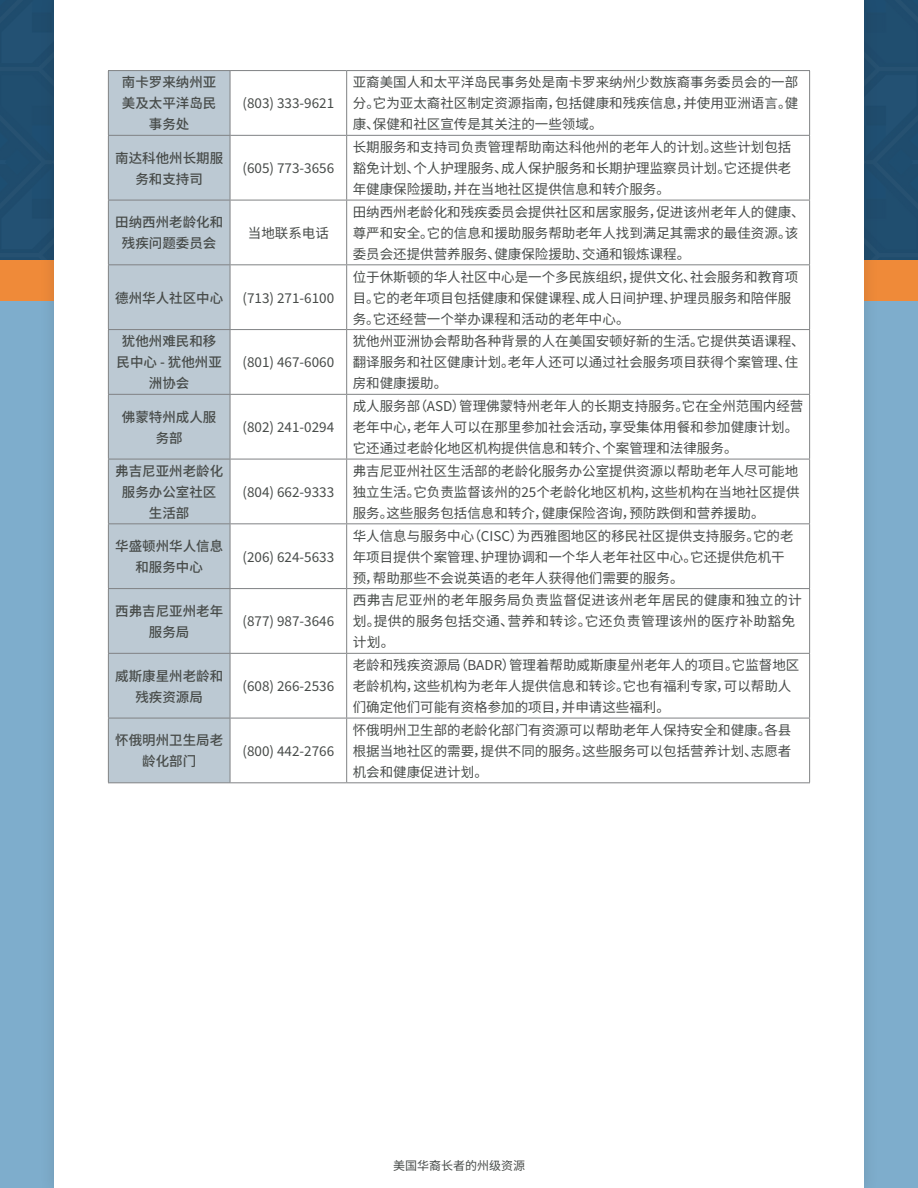
<style>
.page{position:relative;width:918px;height:1188px;background:#7eadcc}
.page>*{position:absolute;margin:0;border:0;box-sizing:border-box;transform-origin:0 0}
.t1{font:13.5px/21px "Noto Sans SC";color:#474b49}
.t2{font:500 13.5px/21px "Noto Sans SC";color:#474b49;text-align:center}
.t3{font:13.5px/21px "Noto Sans SC";letter-spacing:.02em;color:#474b49}
.t4{font:12px "Noto Sans SC";color:#474b49}
</style>
<div class="page">
<div style="left:0;top:0;width:918px;height:280px;background:#1f4c6d"></div>
<div style="left:0;top:260px;width:918px;height:41px;background:#ef8a39"></div>
<div style="left:39px;top:0;width:841px;height:1188px;background:#231f20;opacity:.15"></div>
<div style="left:54px;top:0;width:810px;height:1188px;background:#fff"></div>
<div style="left:109px;top:71px;width:121px;height:711px;background:#bcc9d3"></div>
<hr style="left:108px;top:70px;width:122px;height:1px;background:#808284">
<hr style="left:108px;top:71px;width:1px;height:64px;background:#808284">
<hr style="left:230px;top:70px;width:117px;height:1px;background:#808284">
<hr style="left:230px;top:71px;width:1px;height:64px;background:#808284">
<hr style="left:347px;top:70px;width:463px;height:1px;background:#808284">
<hr style="left:346px;top:71px;width:1px;height:64px;background:#808284">
<hr style="left:809px;top:71px;width:1px;height:64px;background:#808284">
<hr style="left:108px;top:135px;width:122px;height:1px;background:#808284">
<hr style="left:108px;top:136px;width:1px;height:64px;background:#808284">
<hr style="left:230px;top:135px;width:117px;height:1px;background:#808284">
<hr style="left:230px;top:136px;width:1px;height:64px;background:#808284">
<hr style="left:347px;top:135px;width:463px;height:1px;background:#808284">
<hr style="left:346px;top:136px;width:1px;height:64px;background:#808284">
<hr style="left:809px;top:136px;width:1px;height:64px;background:#808284">
<hr style="left:108px;top:200px;width:122px;height:1px;background:#808284">
<hr style="left:108px;top:200px;width:1px;height:64px;background:#808284">
<hr style="left:230px;top:200px;width:117px;height:1px;background:#808284">
<hr style="left:230px;top:200px;width:1px;height:64px;background:#808284">
<hr style="left:347px;top:200px;width:463px;height:1px;background:#808284">
<hr style="left:346px;top:200px;width:1px;height:64px;background:#808284">
<hr style="left:809px;top:200px;width:1px;height:64px;background:#808284">
<hr style="left:108px;top:264px;width:122px;height:1px;background:#808284">
<hr style="left:108px;top:265px;width:1px;height:64px;background:#808284">
<hr style="left:230px;top:264px;width:117px;height:1px;background:#808284">
<hr style="left:230px;top:265px;width:1px;height:64px;background:#808284">
<hr style="left:347px;top:264px;width:463px;height:1px;background:#808284">
<hr style="left:346px;top:265px;width:1px;height:64px;background:#808284">
<hr style="left:809px;top:265px;width:1px;height:64px;background:#808284">
<hr style="left:108px;top:329px;width:122px;height:1px;background:#808284">
<hr style="left:108px;top:330px;width:1px;height:64px;background:#808284">
<hr style="left:230px;top:329px;width:117px;height:1px;background:#808284">
<hr style="left:230px;top:330px;width:1px;height:64px;background:#808284">
<hr style="left:347px;top:329px;width:463px;height:1px;background:#808284">
<hr style="left:346px;top:330px;width:1px;height:64px;background:#808284">
<hr style="left:809px;top:330px;width:1px;height:64px;background:#808284">
<hr style="left:108px;top:394px;width:122px;height:1px;background:#808284">
<hr style="left:108px;top:395px;width:1px;height:64px;background:#808284">
<hr style="left:230px;top:394px;width:117px;height:1px;background:#808284">
<hr style="left:230px;top:395px;width:1px;height:64px;background:#808284">
<hr style="left:347px;top:394px;width:463px;height:1px;background:#808284">
<hr style="left:346px;top:395px;width:1px;height:64px;background:#808284">
<hr style="left:809px;top:395px;width:1px;height:64px;background:#808284">
<hr style="left:108px;top:459px;width:122px;height:1px;background:#808284">
<hr style="left:108px;top:459px;width:1px;height:64px;background:#808284">
<hr style="left:230px;top:459px;width:117px;height:1px;background:#808284">
<hr style="left:230px;top:459px;width:1px;height:64px;background:#808284">
<hr style="left:347px;top:459px;width:463px;height:1px;background:#808284">
<hr style="left:346px;top:459px;width:1px;height:64px;background:#808284">
<hr style="left:809px;top:459px;width:1px;height:64px;background:#808284">
<hr style="left:108px;top:523px;width:122px;height:1px;background:#808284">
<hr style="left:108px;top:524px;width:1px;height:64px;background:#808284">
<hr style="left:230px;top:523px;width:117px;height:1px;background:#808284">
<hr style="left:230px;top:524px;width:1px;height:64px;background:#808284">
<hr style="left:347px;top:523px;width:463px;height:1px;background:#808284">
<hr style="left:346px;top:524px;width:1px;height:64px;background:#808284">
<hr style="left:809px;top:524px;width:1px;height:64px;background:#808284">
<hr style="left:108px;top:588px;width:122px;height:1px;background:#808284">
<hr style="left:108px;top:589px;width:1px;height:64px;background:#808284">
<hr style="left:230px;top:588px;width:117px;height:1px;background:#808284">
<hr style="left:230px;top:589px;width:1px;height:64px;background:#808284">
<hr style="left:347px;top:588px;width:463px;height:1px;background:#808284">
<hr style="left:346px;top:589px;width:1px;height:64px;background:#808284">
<hr style="left:809px;top:589px;width:1px;height:64px;background:#808284">
<hr style="left:108px;top:653px;width:122px;height:1px;background:#808284">
<hr style="left:108px;top:654px;width:1px;height:64px;background:#808284">
<hr style="left:230px;top:653px;width:117px;height:1px;background:#808284">
<hr style="left:230px;top:654px;width:1px;height:64px;background:#808284">
<hr style="left:347px;top:653px;width:463px;height:1px;background:#808284">
<hr style="left:346px;top:654px;width:1px;height:64px;background:#808284">
<hr style="left:809px;top:654px;width:1px;height:64px;background:#808284">
<hr style="left:108px;top:718px;width:122px;height:1px;background:#808284">
<hr style="left:108px;top:718px;width:1px;height:64px;background:#808284">
<hr style="left:230px;top:718px;width:117px;height:1px;background:#808284">
<hr style="left:230px;top:718px;width:1px;height:64px;background:#808284">
<hr style="left:347px;top:718px;width:463px;height:1px;background:#808284">
<hr style="left:346px;top:718px;width:1px;height:64px;background:#808284">
<hr style="left:809px;top:718px;width:1px;height:64px;background:#808284">
<hr style="left:108px;top:782px;width:122px;height:1px;background:#808284">
<hr style="left:230px;top:782px;width:117px;height:1px;background:#808284">
<hr style="left:347px;top:782px;width:463px;height:1px;background:#808284">
<p class="t2" style="left:122px;top:72px;width:96px">南卡罗来纳州亚美及太平洋岛民事务处</p>
<p class="t1" style="left:242px;top:93px;width:93px">(803) 333-9621</p>
<p class="t2" style="left:115px;top:147px;width:109px">南达科他州长期服务和支持司</p>
<p class="t1" style="left:242px;top:158px;width:93px">(605) 773-3656</p>
<p class="t2" style="left:115px;top:212px;width:109px">田纳西州老龄化和残疾问题委员会</p>
<p class="t1" style="left:248px;top:223px;width:82px">当地联系电话</p>
<p class="t2" style="left:115px;top:287px;width:109px">德州华人社区中心</p>
<p class="t1" style="left:242px;top:287px;width:93px">(713) 271-6100</p>
<p class="t2" style="left:117px;top:331px;width:107px">犹他州难民和移民中心 - 犹他州亚洲协会</p>
<p class="t1" style="left:242px;top:352px;width:93px">(801) 467-6060</p>
<p class="t2" style="left:122px;top:407px;width:96px">佛蒙特州成人服务部</p>
<p class="t1" style="left:242px;top:417px;width:93px">(802) 241-0294</p>
<p class="t2" style="left:115px;top:461px;width:109px">弗吉尼亚州老龄化服务办公室社区生活部</p>
<p class="t1" style="left:242px;top:482px;width:93px">(804) 662-9333</p>
<p class="t2" style="left:115px;top:536px;width:109px">华盛顿州华人信息和服务中心</p>
<p class="t1" style="left:242px;top:547px;width:93px">(206) 624-5633</p>
<p class="t2" style="left:115px;top:601px;width:109px">西弗吉尼亚州老年服务局</p>
<p class="t1" style="left:242px;top:611px;width:93px">(877) 987-3646</p>
<p class="t2" style="left:115px;top:665px;width:109px">威斯康星州老龄和残疾资源局</p>
<p class="t1" style="left:242px;top:676px;width:93px">(608) 266-2536</p>
<p class="t2" style="left:115px;top:730px;width:109px">怀俄明州卫生局老龄化部门</p>
<p class="t1" style="left:242px;top:741px;width:93px">(800) 442-2766</p>
<p class="t1" style="left:353px;top:72px;width:447px;text-align:justify">亚裔美国人和太平洋岛民事务处是南卡罗来纳州少数族裔事务委员会的一部分。它为亚太裔社区制定资源指南，包括健康和残疾信息，并使用亚洲语言。健康、保健和社区宣传是其关注的一些领域。</p>
<p class="t1" style="left:353px;top:137px;width:440px;text-align:justify">长期服务和支持司负责管理帮助南达科他州的老年人的计划。这些计划包括豁免计划、个人护理服务、成人保护服务和长期护理监察员计划。它还提供老年健康保险援助，并在当地社区提供信息和转介服务。</p>
<p class="t1" style="left:353px;top:202px;width:454px">田纳西州老龄化和残疾委员会提供社区和居家服务，促进该州老年人的健康、尊严和安全。它的信息和援助服务帮助老年人找到满足其需求的最佳资源。该委员会还提供营养服务、健康保险援助、交通和锻炼课程。</p>
<p class="t1" style="left:353px;top:266px;width:447px">位于休斯顿的华人社区中心是一个多民族组织，提供文化、社会服务和教育项目。它的老年项目包括健康和保健课程、成人日间护理、护理员服务和陪伴服务。它还经营一个举办课程和活动的老年中心。</p>
<p class="t1" style="left:353px;top:331px;width:454px">犹他州亚洲协会帮助各种背景的人在美国安顿好新的生活。它提供英语课程、翻译服务和社区健康计划。老年人还可以通过社会服务项目获得个案管理、住房和健康援助。</p>
<p class="t1" style="left:353px;top:396px;width:452px">成人服务部（ASD）管理佛蒙特州老年人的长期支持服务。它在全州范围内经营老年中心，老年人可以在那里参加社会活动，享受集体用餐和参加健康计划。它还通过老龄化地区机构提供信息和转介、个案管理和法律服务。</p>
<p class="t1" style="left:353px;top:461px;width:448px;text-align:justify">弗吉尼亚州社区生活部的老龄化服务办公室提供资源以帮助老年人尽可能地独立生活。它负责监督该州的25个老龄化地区机构，这些机构在当地社区提供服务。这些服务包括信息和转介，健康保险咨询，预防跌倒和营养援助。</p>
<p class="t1" style="left:353px;top:526px;width:442px">华人信息与服务中心（CISC）为西雅图地区的移民社区提供支持服务。它的老年项目提供个案管理、护理协调和一个华人老年社区中心。它还提供危机干预，帮助那些不会说英语的老年人获得他们需要的服务。</p>
<p class="t3" style="left:353px;top:590px;width:451px">西弗吉尼亚州的老年服务局负责监督促进该州老年居民的健康和独立的计划。提供的服务包括交通、营养和转诊。它还负责管理该州的医疗补助豁免计划。</p>
<p class="t1" style="left:353px;top:655px;width:448px">老龄和残疾资源局（BADR）管理着帮助威斯康星州老年人的项目。它监督地区老龄机构，这些机构为老年人提供信息和转诊。它也有福利专家，可以帮助人们确定他们可能有资格参加的项目，并申请这些福利。</p>
<p class="t1" style="left:353px;top:720px;width:440px;text-align:justify">怀俄明州卫生部的老龄化部门有资源可以帮助老年人保持安全和健康。各县根据当地社区的需要，提供不同的服务。这些服务可以包括营养计划、志愿者机会和健康促进计划。</p>
<p class="t4" style="left:393px;top:1159px;width:133px">美国华裔长者的州级资源</p>
</div>
